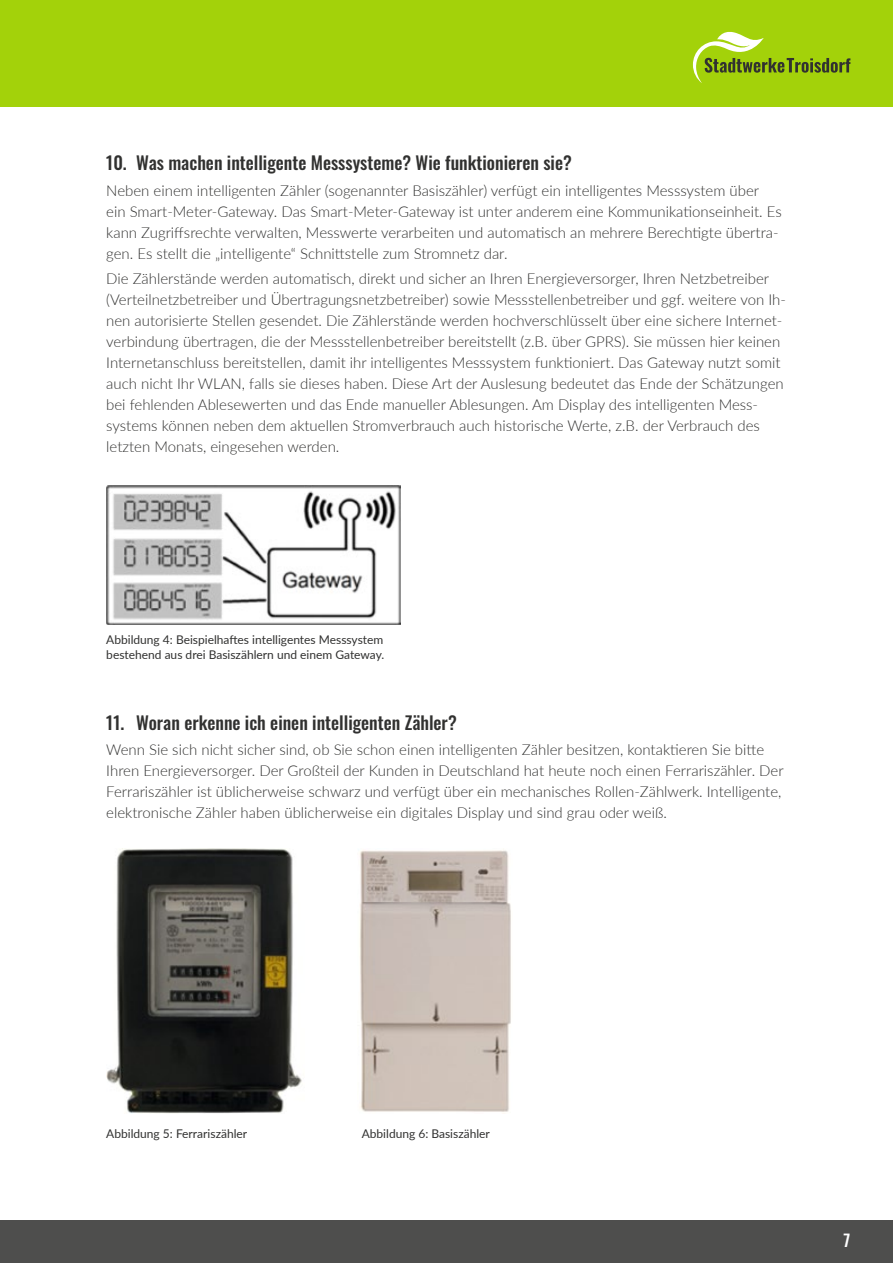
<style>
.page{position:relative;width:893px;height:1263px;background:#fff}
.page>*{position:absolute;margin:0;border:0;box-sizing:border-box;transform-origin:0 0}
.t1{font:500 18px "Oswald";color:#313130}
.t2{font:500 16.5px "Oswald";color:#fff}
.t3{font:300 15px/21px "Lato";color:#313130}
.t4{font:12px/14.4px "Lato";color:#313130}
</style>
<div class="page">
<div style="left:0;top:0;width:893px;height:106px;background:#a3d20a"></div>
<div style="left:0;top:1220px;width:893px;height:43px;background:#4e4e4d"></div>
<svg style="left:693px;top:32px;width:157px;height:51px"></svg>
<img style="left:106px;top:486px;width:295px;height:139px">
<img style="left:106px;top:848px;width:196px;height:266px">
<img style="left:360px;top:850px;width:151px;height:262px">
<p class="t1" style="left:106px;top:147px;width:467px">10. Was machen intelligente Messsysteme? Wie funktionieren sie?</p>
<p class="t3" style="left:106px;top:179px;width:677px">Neben einem intelligenten Zähler (sogenannter Basiszähler) verfügt ein intelligentes Messsystem über ein Smart-Meter-Gateway. Das Smart-Meter-Gateway ist unter anderem eine Kommunikationseinheit. Es kann Zugriffsrechte verwalten, Messwerte verarbeiten und automatisch an mehrere Berechtigte übertra&shy;gen. Es stellt die „intelligente“ Schnittstelle zum Stromnetz dar.</p>
<p class="t3" style="left:106px;top:267px;width:681px">Die Zählerstände werden automatisch, direkt und sicher an Ihren Energieversorger, Ihren Netzbetreiber (Verteilnetzbetreiber und Übertragungsnetzbetreiber) sowie Messstellenbetreiber und ggf. weitere von Ih&shy;nen autorisierte Stellen gesendet. Die Zählerstände werden hochverschlüsselt über eine sichere Internet&shy;verbindung übertragen, die der Messstellenbetreiber bereitstellt (z.B. über GPRS). Sie müssen hier keinen Internetanschluss bereitstellen, damit ihr intelligentes Messsystem funktioniert. Das Gateway nutzt somit auch nicht Ihr WLAN, falls sie dieses haben. Diese Art der Auslesung bedeutet das Ende der Schätzungen bei fehlenden Ablesewerten und das Ende manueller Ablesungen. Am Display des intelligenten Mess&shy;systems können neben dem aktuellen Stromverbrauch auch historische Werte, z.B. der Verbrauch des letzten Monats, eingesehen werden.</p>
<p class="t4" style="left:106px;top:632px;width:280px">Abbildung 4: Beispielhaftes intelligentes Messsystem bestehend aus drei Basiszählern und einem Gateway.</p>
<p class="t1" style="left:106px;top:706px;width:352px">11. Woran erkenne ich einen intelligenten Zähler?</p>
<p class="t3" style="left:106px;top:738px;width:679px">Wenn Sie sich nicht sicher sind, ob Sie schon einen intelligenten Zähler besitzen, kontaktieren Sie bitte Ihren Energieversorger. Der Großteil der Kunden in Deutschland hat heute noch einen Ferrariszähler. Der Ferrariszähler ist üblicherweise schwarz und verfügt über ein mechanisches Rollen-Zählwerk. Intelligente, elektronische Zähler haben üblicherweise ein digitales Display und sind grau oder weiß.</p>
<p class="t4" style="left:106px;top:1125px;width:142px">Abbildung 5: Ferrariszähler</p>
<p class="t4" style="left:362px;top:1125px;width:130px">Abbildung 6: Basiszähler</p>
<p class="t2" style="left:844px;top:1225px;width:8px">7</p>
</div>
